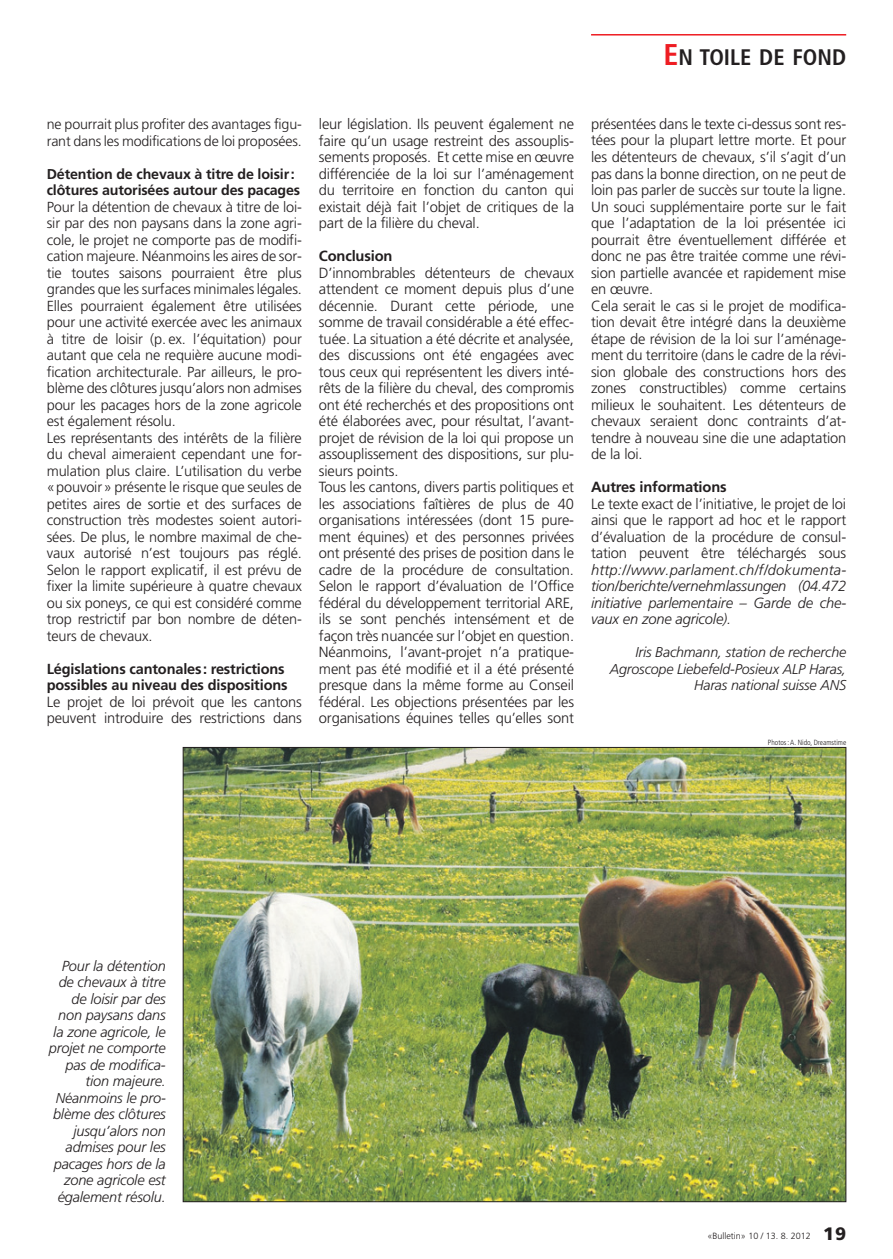
<style>
.page{position:relative;width:893px;height:1259px;background:#fff}
.page>*{position:absolute;margin:0;border:0;box-sizing:border-box;transform-origin:0 0}
.t1{font:700 condensed 22.5px "Frutiger LT Pro";color:#231f20}
.t2{font:300 14.7px/16.5px "Frutiger LT Pro";letter-spacing:-.01em;color:#231f20}
.t3{font:italic 300 14.7px/16.5px "Frutiger LT Pro";letter-spacing:-.01em;color:#231f20;text-align:justify}
.t4{font:700 14.7px "Frutiger LT Pro";letter-spacing:-.01em;color:#231f20}
.t5{font:300 14.55px/16.5px "Frutiger LT Pro";letter-spacing:-.01em;color:#231f20}
.t6{font:italic 300 14.55px/16.5px "Frutiger LT Pro";letter-spacing:-.01em;color:#231f20;text-align:right}
.t7{font:700 14.55px/16.5px "Frutiger LT Pro";letter-spacing:-.01em;color:#231f20}
.t8{font:italic 300 14.25px/16.5px "Frutiger LT Pro";letter-spacing:-.01em;color:#231f20;text-align:right}
.t9{font:300 14.25px/16.5px "Frutiger LT Pro";letter-spacing:-.01em;color:#231f20}
.t10{font:700 14.25px/16.5px "Frutiger LT Pro";letter-spacing:-.01em;color:#231f20}
.t11{font:300 9px "Frutiger LT Pro";color:#231f20}
.t12{font:300 condensed 7.5px "Frutiger LT Pro";color:#231f20}
.s1{font-size:30px;color:#ee1d23}
.s2{font-size:14.25px}
.s3{font-size:14.55px}
.s4{font-weight:900;font-size:18px}
</style>
<div class="page">
<hr style="left:591px;top:34px;width:255px;height:2px;background:#ee1d23">
<img style="left:185px;top:749px;width:659px;height:451px">
<h1 class="t1" style="left:663px;top:44px;width:184px"><span class="s1">E</span>N TOILE DE FOND</h1>
<p class="t9" style="left:47px;top:117px;width:257px">ne pourrait plus profiter des avantages figu&shy;rant dans les modifications de loi proposées.</p>
<p class="t10" style="left:47px;top:166px;width:255px">Détention de chevaux à titre de loisir: clôtures autorisées autour des pacages</p>
<p class="t5" style="left:47px;top:199px;width:257px">Pour la détention de chevaux à titre de loi&shy;sir par des non paysans dans la zone agri&shy;cole, le projet ne comporte pas de modifi&shy;cation majeure. Néanmoins les aires de sor&shy;tie toutes saisons pourraient être plus grandes que les surfaces minimales légales.<br>Elles pourraient également être utilisées pour une activité exercée avec les animaux à titre de loisir (p. ex. l’équitation) pour autant que cela ne requière aucune modi&shy;fication architecturale. Par ailleurs, le pro&shy;blème des clôtures jusqu’alors non admises pour les pacages hors de la zone agricole est également résolu.<br>Les représentants des intérêts de la filière du cheval aimeraient cependant une for&shy;mulation plus claire. L’utilisation du verbe «pouvoir» présente le risque que seules de petites aires de sortie et des surfaces de construction très modestes soient autori&shy;sées. De plus, le nombre maximal de che&shy;vaux autorisé n’est toujours pas réglé.<br>Selon le rapport explicatif, il est prévu de fixer la limite supérieure à quatre chevaux ou six poneys, ce qui est considéré comme trop restrictif par bon nombre de déten&shy;teurs de chevaux.</p>
<p class="t7" style="left:47px;top:661px;width:242px">Législations cantonales: restrictions possibles au niveau des dispositions</p>
<p class="t2" style="left:47px;top:694px;width:257px">Le projet de loi prévoit que les cantons peuvent introduire des restrictions dans</p>
<p class="t2" style="left:319px;top:117px;width:257px;text-align:justify">leur législation. Ils peuvent également ne faire qu’un usage restreint des assouplis&shy;sements proposés. Et cette mise en œuvre différenciée de la loi sur l’aménagement du territoire en fonction du canton qui existait déjà fait l’objet de critiques de la part de la filière du cheval.</p>
<p class="t4" style="left:319px;top:250px;width:75px">Conclusion</p>
<p class="t2" style="left:319px;top:265px;width:257px">D’innombrables détenteurs de chevaux attendent ce moment depuis plus d’une décennie. Durant cette période, une somme de travail considérable a été effec&shy;tuée. La situation a été décrite et analysée, des discussions ont été engagées avec tous ceux qui représentent les divers inté&shy;rêts de la filière du cheval, des compromis ont été recherchés et des propositions ont été élaborées avec, pour résultat, l’avant&shy;projet de révision de la loi qui propose un assouplissement des dispositions, sur plu&shy;sieurs points.<br>Tous les cantons, divers partis politiques et les associations faîtières de plus de 40 organisations intéressées (dont 15 pure&shy;ment équines) et des personnes privées ont présenté des prises de position dans le cadre de la procédure de consultation.<br>Selon le rapport d’évaluation de l’Office fédéral du développement territorial ARE, ils se sont penchés intensément et de façon très nuancée sur l’objet en question.<br>Néanmoins, l’avant-projet n’a pratique&shy;ment pas été modifié et il a été présenté presque dans la même forme au Conseil fédéral. Les objections présentées par les organisations équines telles qu’elles sont</p>
<p class="t2" style="left:591px;top:117px;width:257px">présentées dans le texte ci-dessus sont res&shy;tées pour la plupart lettre morte. Et pour les détenteurs de chevaux, s’il s’agit d’un pas dans la bonne direction, on ne peut de loin pas parler de succès sur toute la ligne.<br>Un souci supplémentaire porte sur le fait que l’adaptation de la loi présentée ici pourrait être éventuellement différée et donc ne pas être traitée comme une révi&shy;sion partielle avancée et rapidement mise en œuvre.<br>Cela serait le cas si le projet de modifica&shy;tion devait être intégré dans la deuxième étape de révision de la loi sur l’aménage&shy;ment du territoire (dans le cadre de la révi&shy;sion globale des constructions hors des zones constructibles) comme certains milieux le souhaitent. Les détenteurs de chevaux seraient donc contraints d’at&shy;tendre à nouveau sine die une adaptation de la loi.</p>
<p class="t4" style="left:591px;top:481px;width:137px">Autres informations</p>
<p class="t2" style="left:591px;top:496px;width:257px;text-align:justify">Le texte exact de l’initiative, le projet de loi ainsi que le rapport ad hoc et le rapport d’évaluation de la procédure de consul&shy;tation peuvent être téléchargés sous</p>
<p class="t3" style="left:591px;top:562px;width:257px">http://www.parlament.ch/f/dokumenta&shy;tion/berichte/vernehmlassungen (04.472 initiative parlementaire – Garde de che&shy;vaux en zone agricole).</p>
<p class="t8" style="left:610px;top:645px;width:238px">Iris Bachmann, station de recherche<br>Agroscope Liebefeld-Posieux ALP Haras,<br>Haras national suisse ANS</p>
<p class="t12" style="left:768px;top:739px;width:80px">Photos: A. Nido, Dreamstime</p>
<p class="t6" style="left:49px;top:958px;width:118px">Pour la détention de chevaux à titre de loisir par des non paysans dans la zone agricole, le projet ne comporte pas de modifica&shy;tion majeure<span class="s2">.</span></p>
<p class="t8" style="left:56px;top:1090px;width:111px">Néanmoins <span class="s3">le pro-</span></p>
<p class="t6" style="left:53px;top:1107px;width:114px">blème des clôtures jusqu’alors non admises pour les pacages hors de la zone agricole est également résolu.</p>
<p class="t11" style="left:707px;top:1232px;width:140px">«Bulletin» 10 / 13. 8. 2012 <span class="s4">19</span></p>
</div>
